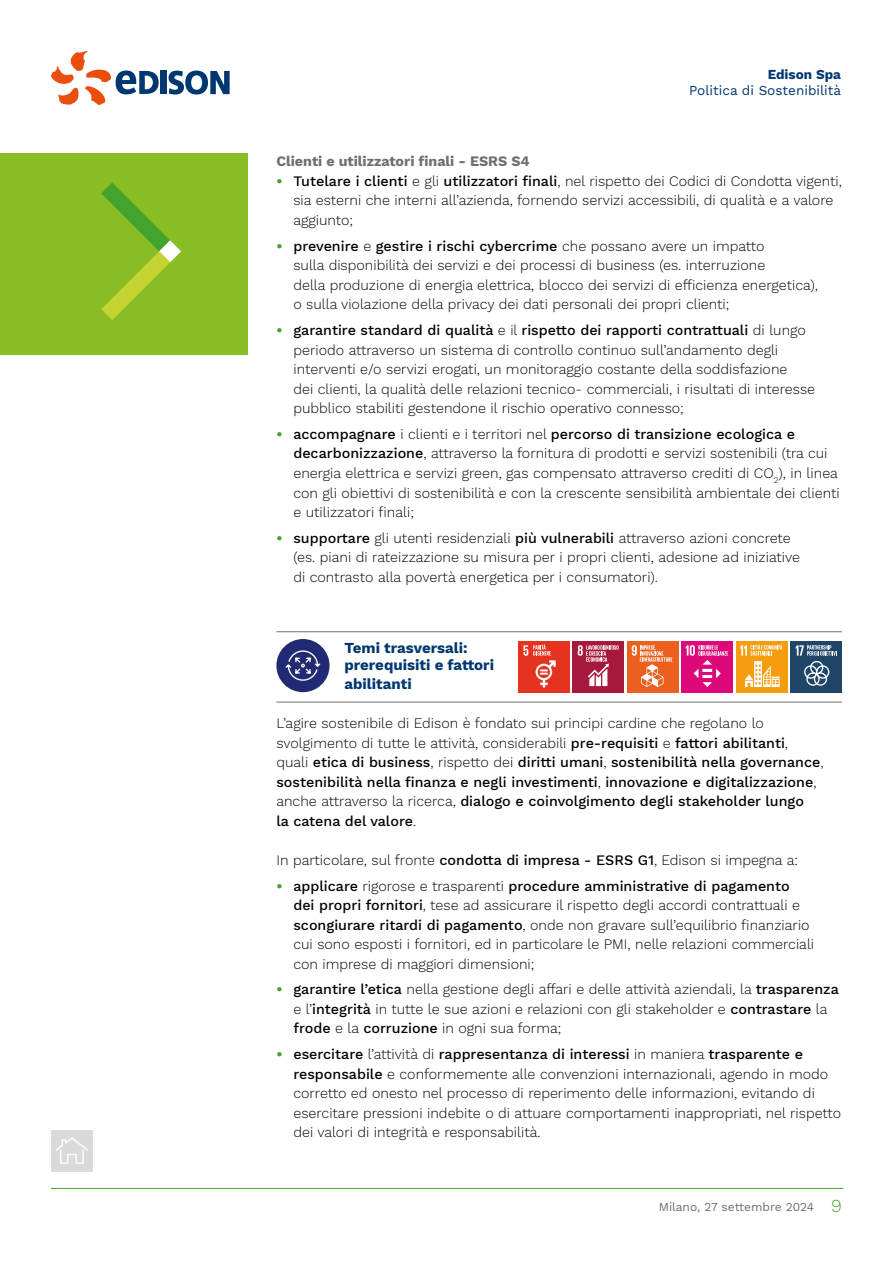
<style>
.page{position:relative;width:893px;height:1263px;background:#fff}
.page>*{position:absolute;margin:0;border:0;box-sizing:border-box;transform-origin:0 0}
.t1{font:700 15px/16.5px "Work Sans";color:#003770}
.t2{font:300 14.25px/19.5px "Work Sans";color:#000}
.t3{font:500 14.25px/19.5px "Work Sans";color:#000}
.t4{font:700 14.25px "Work Sans";color:#706f6f}
.t5{font:13.5px "Work Sans";color:#003770}
.t6{font:700 13.5px "Work Sans";color:#003770}
.t7{font:12px "Work Sans";color:#706f6f}
.s1{font-weight:700;color:#45a330}
.s2{font-weight:500}
.s3{font-weight:300}
.s4{font-weight:300;font-size:18px;color:#45a330}
</style>
<div class="page">
<hr style="left:51px;top:1188px;width:792px;height:1px;background:#45a330">
<div style="left:51px;top:1130px;width:42px;height:41px;background:#dadada"></div>
<svg style="left:56px;top:1138px;width:32px;height:26px"></svg>
<div style="left:0;top:153px;width:248px;height:202px;background:#89bd24"></div>
<svg style="left:101px;top:182px;width:80px;height:138px"></svg>
<hr style="left:276px;top:631px;width:566px;height:1px;background:#706f6f">
<hr style="left:276px;top:702px;width:566px;height:1px;background:#706f6f">
<svg style="left:276px;top:639px;width:54px;height:53px"></svg>
<svg style="left:169px;top:71px;width:61px;height:24px"></svg>
<div style="left:161px;top:71px;width:6px;height:23px;background:#003770"></div>
<svg style="left:51px;top:51px;width:108px;height:54px"></svg>
<div style="left:518px;top:641px;width:51px;height:51px;background:#e6331f"></div>
<svg style="left:523px;top:644px;width:33px;height:43px"></svg>
<div style="left:573px;top:641px;width:51px;height:51px;background:#a6183c"></div>
<svg style="left:578px;top:645px;width:41px;height:41px"></svg>
<div style="left:736px;top:641px;width:51px;height:51px;background:#f59d0f"></div>
<svg style="left:740px;top:644px;width:42px;height:43px"></svg>
<div style="left:627px;top:641px;width:51px;height:51px;background:#eb601f"></div>
<svg style="left:632px;top:645px;width:40px;height:42px"></svg>
<div style="left:791px;top:641px;width:51px;height:51px;background:#1f4568"></div>
<svg style="left:796px;top:645px;width:41px;height:41px"></svg>
<div style="left:682px;top:641px;width:51px;height:51px;background:#dd0979"></div>
<svg style="left:686px;top:645px;width:42px;height:42px"></svg>
<p class="t6" style="left:768px;top:66px;width:75px">Edison Spa</p>
<p class="t5" style="left:689px;top:83px;width:154px">Politica di Sostenibilità</p>
<p class="t4" style="left:276px;top:153px;width:255px">Clienti e utilizzatori finali - ESRS S4</p>
<p class="t2" style="left:293px;top:172px;width:550px;text-indent:-17px"><span class="s1">•</span> <span class="s2">Tutelare i clienti</span> e gli <span class="s2">utilizzatori finali</span>, nel rispetto dei Codici di Condotta vigenti, sia esterni che interni all’azienda, fornendo servizi accessibili, di qualità e a valore aggiunto;</p>
<p class="t2" style="left:293px;top:237px;width:526px;text-indent:-17px"><span class="s1">•</span> <span class="s2">prevenire</span> e <span class="s2">gestire i rischi cybercrime</span> che possano avere un impatto<br>sulla disponibilità dei servizi e dei processi di business (es. interruzione<br>della produzione di energia elettrica, blocco dei servizi di efficienza energetica), o sulla violazione della privacy dei dati personali dei propri clienti;</p>
<p class="t2" style="left:293px;top:321px;width:523px;text-indent:-17px"><span class="s1">•</span> <span class="s2">garantire standard di qualità</span> e il <span class="s2">rispetto dei rapporti contrattuali</span> di lungo periodo attraverso un sistema di controllo continuo sull’andamento degli interventi e/o servizi erogati, un monitoraggio costante della soddisfazione<br>dei clienti, la qualità delle relazioni tecnico- commerciali, i risultati di interesse pubblico stabiliti gestendone il rischio operativo connesso;</p>
<p class="t2" style="left:293px;top:425px;width:548px;text-indent:-17px"><span class="s1">•</span> <span class="s2">accompagnare</span> i clienti e i territori nel <span class="s2">percorso di transizione ecologica e decarbonizzazione</span>, attraverso la fornitura di prodotti e servizi sostenibili (tra cui energia elettrica e servizi green, gas compensato attraverso crediti di CO<sub>2</sub>), in linea con gli obiettivi di sostenibilità e con la crescente sensibilità ambientale dei clienti e utilizzatori finali;</p>
<p class="t2" style="left:293px;top:529px;width:508px;text-indent:-17px"><span class="s1">•</span> <span class="s2">supportare</span> gli utenti residenziali <span class="s2">più vulnerabili</span> attraverso azioni concrete (es. piani di rateizzazione su misura per i propri clienti, adesione ad iniziative di contrasto alla povertà energetica per i consumatori).</p>
<p class="t1" style="left:344px;top:640px;width:151px">Temi trasversali: prerequisiti e fattori</p>
<p class="t1" style="left:344px;top:676px;width:69px">abilitanti</p>
<p class="t3" style="left:276px;top:714px;width:549px"><span class="s3">L’agire sostenibile di Edison è fondato sui principi cardine che regolano lo svolgimento di tutte le attività, considerabili</span> pre-requisiti <span class="s3">e</span> fattori abilitanti<span class="s3">, quali</span> etica di business<span class="s3">, rispetto dei</span> diritti umani<span class="s3">,</span> sostenibilità nella governance<span class="s3">, </span>sostenibilità nella finanza e negli investimenti<span class="s3">,</span> innovazione e digitalizzazione<span class="s3">, anche attraverso la ricerca,</span> dialogo e coinvolgimento degli stakeholder lungo<br>la catena del valore<span class="s3">.</span></p>
<p class="t2" style="left:276px;top:851px;width:523px">In particolare, sul fronte <span class="s2">condotta di impresa - ESRS G1</span>, Edison si impegna a:</p>
<p class="t2" style="left:293px;top:876px;width:522px;text-indent:-17px"><span class="s1">•</span> <span class="s2">applicare</span> rigorose e trasparenti <span class="s2">procedure amministrative di pagamento dei propri fornitori</span>, tese ad assicurare il rispetto degli accordi contrattuali e <span class="s2">scongiurare ritardi di pagamento</span>, onde non gravare sull’equilibrio finanziario cui sono esposti i fornitori, ed in particolare le PMI, nelle relazioni commerciali con imprese di maggiori dimensioni;</p>
<p class="t2" style="left:293px;top:980px;width:547px;text-indent:-17px"><span class="s1">•</span> <span class="s2">garantire l’etica</span> nella gestione degli affari e delle attività aziendali, la <span class="s2">trasparenza </span>e l’<span class="s2">integrità</span> in tutte le sue azioni e relazioni con gli stakeholder e <span class="s2">contrastare</span> la <span class="s2">frode</span> e la <span class="s2">corruzione</span> in ogni sua forma;</p>
<p class="t2" style="left:293px;top:1045px;width:549px;text-indent:-17px"><span class="s1">•</span> <span class="s2">esercitare</span> l’attività di <span class="s2">rappresentanza di interessi</span> in maniera <span class="s2">trasparente e responsabile</span> e conformemente alle convenzioni internazionali, agendo in modo corretto ed onesto nel processo di reperimento delle informazioni, evitando di esercitare pressioni indebite o di attuare comportamenti inappropriati, nel rispetto dei valori di integrità e responsabilità.</p>
<p class="t7" style="left:659px;top:1200px;width:185px">Milano, 27 settembre 2024 <span class="s4">9</span></p>
</div>
